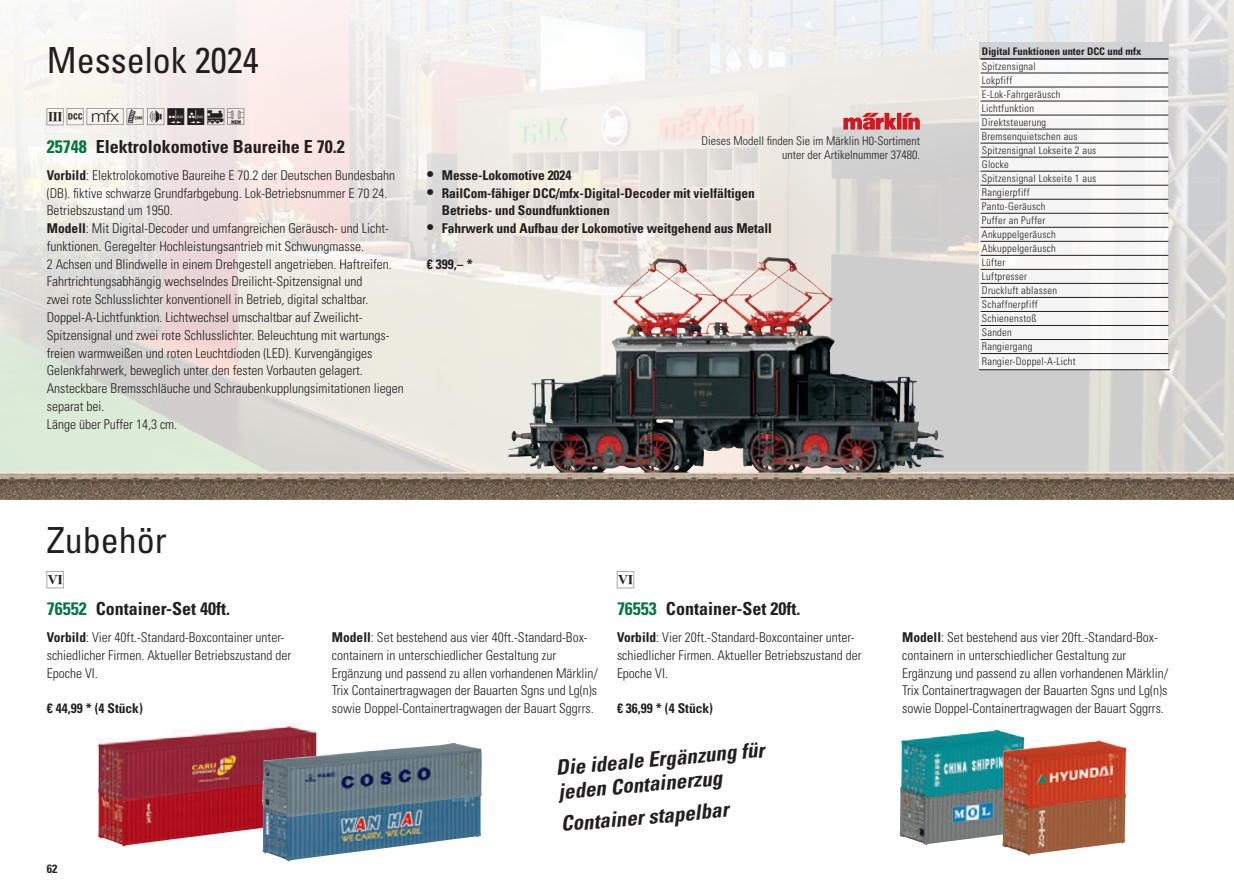
<style>
.page{position:relative;width:1234px;height:893px;background:#fff}
.page>*{position:absolute;margin:0;border:0;box-sizing:border-box;transform-origin:0 0}
.t1{font:condensed 36px "Univers LT Std";color:#231f20}
.t2{font:italic 700 condensed 21px/24px "Univers LT Std";color:#231f20}
.t3{font:21px "Trix Piktos";color:#231f20}
.t4{font:700 condensed 18px "Univers LT Std";color:#231f20}
.t5{font:700 condensed 18px "Univers LT Std";color:#007742}
.t6{font:300 condensed 13.5px/17.9px "Univers LT Std";color:#231f20}
.t7{font:700 condensed 13.5px/17.9px "Univers LT Std";letter-spacing:-.005em;color:#231f20}
.t8{font:300 condensed 12px/14.4px "Univers LT Std";color:#231f20;text-align:right}
.t9{font:700 condensed 12px "Univers LT Std";color:#231f20}
.t10{font:300 condensed 10.5px/14.1px "Univers LT Std";letter-spacing:.025em;color:#231f20}
.t11{font:700 condensed 10.5px "Univers LT Std";color:#231f20}
.s1{font-weight:700}
.s2{font-size:16.5px}
</style>
<div class="page">
<img style="left:0;top:0;width:1233px;height:500px">
<svg style="left:843px;top:113px;width:76px;height:17px"></svg>
<img style="left:507px;top:258px;width:258px;height:209px">
<img style="left:98px;top:802px;width:164px;height:44px">
<img style="left:98px;top:723px;width:219px;height:79px">
<img style="left:899px;top:799px;width:103px;height:46px">
<img style="left:900px;top:730px;width:124px;height:69px">
<img style="left:262px;top:817px;width:219px;height:45px">
<img style="left:261px;top:743px;width:221px;height:74px">
<img style="left:1002px;top:809px;width:123px;height:47px">
<img style="left:1002px;top:740px;width:123px;height:69px">
<div style="left:979px;top:43px;width:188px;height:327px;background:#f5f5f5"></div>
<div style="left:979px;top:43px;width:189px;height:16px;background:#d1d2d4"></div>
<hr style="left:980px;top:59px;width:152px;height:1px;background:#231f20">
<hr style="left:1132px;top:59px;width:35px;height:1px;background:#231f20">
<hr style="left:980px;top:73px;width:152px;height:1px;background:#231f20">
<hr style="left:1132px;top:73px;width:35px;height:1px;background:#231f20">
<hr style="left:980px;top:87px;width:152px;height:1px;background:#231f20">
<hr style="left:1132px;top:87px;width:35px;height:1px;background:#231f20">
<hr style="left:980px;top:101px;width:152px;height:1px;background:#231f20">
<hr style="left:1132px;top:101px;width:35px;height:1px;background:#231f20">
<hr style="left:980px;top:115px;width:152px;height:1px;background:#231f20">
<hr style="left:1132px;top:115px;width:35px;height:1px;background:#231f20">
<hr style="left:980px;top:129px;width:152px;height:1px;background:#231f20">
<hr style="left:1132px;top:129px;width:35px;height:1px;background:#231f20">
<hr style="left:980px;top:143px;width:152px;height:1px;background:#231f20">
<hr style="left:1132px;top:143px;width:35px;height:1px;background:#231f20">
<hr style="left:980px;top:157px;width:152px;height:1px;background:#231f20">
<hr style="left:1132px;top:157px;width:35px;height:1px;background:#231f20">
<hr style="left:980px;top:171px;width:152px;height:1px;background:#231f20">
<hr style="left:1132px;top:171px;width:35px;height:1px;background:#231f20">
<hr style="left:980px;top:185px;width:152px;height:1px;background:#231f20">
<hr style="left:1132px;top:185px;width:35px;height:1px;background:#231f20">
<hr style="left:980px;top:199px;width:152px;height:1px;background:#231f20">
<hr style="left:1132px;top:199px;width:35px;height:1px;background:#231f20">
<hr style="left:980px;top:213px;width:152px;height:1px;background:#231f20">
<hr style="left:1132px;top:213px;width:35px;height:1px;background:#231f20">
<hr style="left:980px;top:227px;width:152px;height:1px;background:#231f20">
<hr style="left:1132px;top:227px;width:35px;height:1px;background:#231f20">
<hr style="left:980px;top:241px;width:152px;height:1px;background:#231f20">
<hr style="left:1132px;top:241px;width:35px;height:1px;background:#231f20">
<hr style="left:980px;top:255px;width:152px;height:1px;background:#231f20">
<hr style="left:1132px;top:255px;width:35px;height:1px;background:#231f20">
<hr style="left:980px;top:269px;width:152px;height:1px;background:#231f20">
<hr style="left:1132px;top:269px;width:35px;height:1px;background:#231f20">
<hr style="left:980px;top:283px;width:152px;height:1px;background:#231f20">
<hr style="left:1132px;top:283px;width:35px;height:1px;background:#231f20">
<hr style="left:980px;top:297px;width:152px;height:1px;background:#231f20">
<hr style="left:1132px;top:297px;width:35px;height:1px;background:#231f20">
<hr style="left:980px;top:311px;width:152px;height:1px;background:#231f20">
<hr style="left:1132px;top:311px;width:35px;height:1px;background:#231f20">
<hr style="left:980px;top:325px;width:152px;height:1px;background:#231f20">
<hr style="left:1132px;top:325px;width:35px;height:1px;background:#231f20">
<hr style="left:980px;top:339px;width:152px;height:1px;background:#231f20">
<hr style="left:1132px;top:339px;width:35px;height:1px;background:#231f20">
<hr style="left:980px;top:353px;width:152px;height:1px;background:#231f20">
<hr style="left:1132px;top:353px;width:35px;height:1px;background:#231f20">
<hr style="left:978px;top:369px;width:154px;height:1px;background:#231f20">
<hr style="left:1132px;top:369px;width:37px;height:1px;background:#231f20">
<h1 class="t1" style="left:47px;top:37px;width:213px">Messelok 2024</h1>
<h2 class="t3" style="left:47px;top:106px;width:202px">d§`ß![PZ1</h2>
<h3 class="t5" style="left:47px;top:136px;width:41px">25748</h3>
<h3 class="t4" style="left:96px;top:136px;width:250px">Elektrolokomotive Baureihe E 70.2</h3>
<p class="t8" style="left:701px;top:134px;width:220px">Dieses Modell finden Sie im Märklin H0-Sortiment unter der Artikelnummer 37480.</p>
<p class="t6" style="left:47px;top:166px;width:358px"><span class="s1">Vorbild</span>: Elektrolokomotive Baureihe E 70.2 der Deutschen Bundesbahn (DB). fiktive schwarze Grundfarbgebung. Lok-Betriebsnummer E 70 24.<br>Betriebszustand um 1950.<br><span class="s1">Modell</span>: Mit Digital-Decoder und umfangreichen Geräusch- und Licht&shy;funktionen. Geregelter Hochleistungsantrieb mit Schwungmasse.<br>2 Achsen und Blindwelle in einem Drehgestell angetrieben. Haftreifen.<br>Fahrtrichtungsabhängig wechselndes Dreilicht-Spitzensignal und<br>zwei rote Schlusslichter konventionell in Betrieb, digital schaltbar.<br>Doppel-A-Lichtfunktion. Lichtwechsel umschaltbar auf Zweilicht-Spitzensignal und zwei rote Schlusslichter. Beleuchtung mit wartungs&shy;freien warmweißen und roten Leuchtdioden (LED). Kurvengängiges Gelenkfahrwerk, beweglich unter den festen Vorbauten gelagert.<br>Ansteckbare Bremsschläuche und Schraubenkupplungsimitationen liegen separat bei.<br>Länge über Puffer 14,3 cm.</p>
<p class="t7" style="left:427px;top:166px;width:146px"><span class="s2">•</span> Messe-Lokomotive 2024</p>
<p class="t7" style="left:441px;top:184px;width:314px;text-indent:-15px"><span class="s2">•</span> RailCom-fähiger DCC/mfx-Digital-Decoder mit vielfältigen<br>Betriebs- und Soundfunktionen</p>
<p class="t7" style="left:427px;top:219px;width:346px"><span class="s2">•</span> Fahrwerk und Aufbau der Lokomotive weitgehend aus Metall</p>
<p class="t7" style="left:427px;top:255px;width:47px">€ 399,– *</p>
<h1 class="t1" style="left:47px;top:518px;width:121px">Zubehör</h1>
<h2 class="t3" style="left:47px;top:568px;width:21px">_</h2>
<h3 class="t5" style="left:47px;top:598px;width:41px">76552</h3>
<h3 class="t4" style="left:96px;top:598px;width:136px">Container-Set 40ft.</h3>
<h2 class="t3" style="left:617px;top:568px;width:21px">_</h2>
<h3 class="t5" style="left:617px;top:598px;width:41px">76553</h3>
<h3 class="t4" style="left:665px;top:598px;width:136px">Container-Set 20ft.</h3>
<p class="t11" style="left:981px;top:45px;width:161px">Digital Funktionen unter DCC und mfx</p>
<p class="t10" style="left:981px;top:59px;width:116px">Spitzensignal<br>Lokpfiff<br>E-Lok-Fahrgeräusch<br>Lichtfunktion<br>Direktsteuerung<br>Bremsenquietschen aus<br>Spitzensignal Lokseite 2 aus<br>Glocke<br>Spitzensignal Lokseite 1 aus<br>Rangierpfiff<br>Panto-Geräusch<br>Puffer an Puffer<br>Ankuppelgeräusch<br>Abkuppelgeräusch<br>Lüfter<br>Luftpresser<br>Druckluft ablassen<br>Schaffnerpfiff<br>Schienenstoß<br>Sanden<br>Rangiergang</p>
<p class="t10" style="left:981px;top:355px;width:95px">Rangier-Doppel-A-Licht</p>
<p class="t6" style="left:47px;top:628px;width:246px"><span class="s1">Vorbild</span>: Vier 40ft.-Standard-Boxcontainer unter&shy;schiedlicher Firmen. Aktueller Betriebszustand der<br>Epoche VI.</p>
<p class="t7" style="left:47px;top:699px;width:97px">€ 44,99 * (4 Stück)</p>
<p class="t9" style="left:47px;top:862px;width:12px">62</p>
<p class="t6" style="left:332px;top:628px;width:268px"><span class="s1">Modell</span>: Set bestehend aus vier 40ft.-Standard-Box&shy;containern in unterschiedlicher Gestaltung zur Ergänzung und passend zu allen vorhandenen Märklin/ Trix Containertragwagen der Bauarten Sgns und Lg(n)s sowie Doppel-Containertragwagen der Bauart Sggrrs.</p>
<h2 class="t2" style="left:555px;top:756px;width:210px;rotate:-5deg">Die ideale Ergänzung für jeden Containerzug</h2>
<h2 class="t2" style="left:559px;top:812px;width:169px;rotate:-5deg">Container stapelbar</h2>
<p class="t6" style="left:617px;top:628px;width:246px"><span class="s1">Vorbild</span>: Vier 20ft.-Standard-Boxcontainer unter&shy;schiedlicher Firmen. Aktueller Betriebszustand der<br>Epoche VI.</p>
<p class="t7" style="left:617px;top:699px;width:97px">€ 36,99 * (4 Stück)</p>
<p class="t6" style="left:901px;top:628px;width:268px"><span class="s1">Modell</span>: Set bestehend aus vier 20ft.-Standard-Box&shy;containern in unterschiedlicher Gestaltung zur Ergänzung und passend zu allen vorhandenen Märklin/ Trix Containertragwagen der Bauarten Sgns und Lg(n)s sowie Doppel-Containertragwagen der Bauart Sggrrs.</p>
</div>
